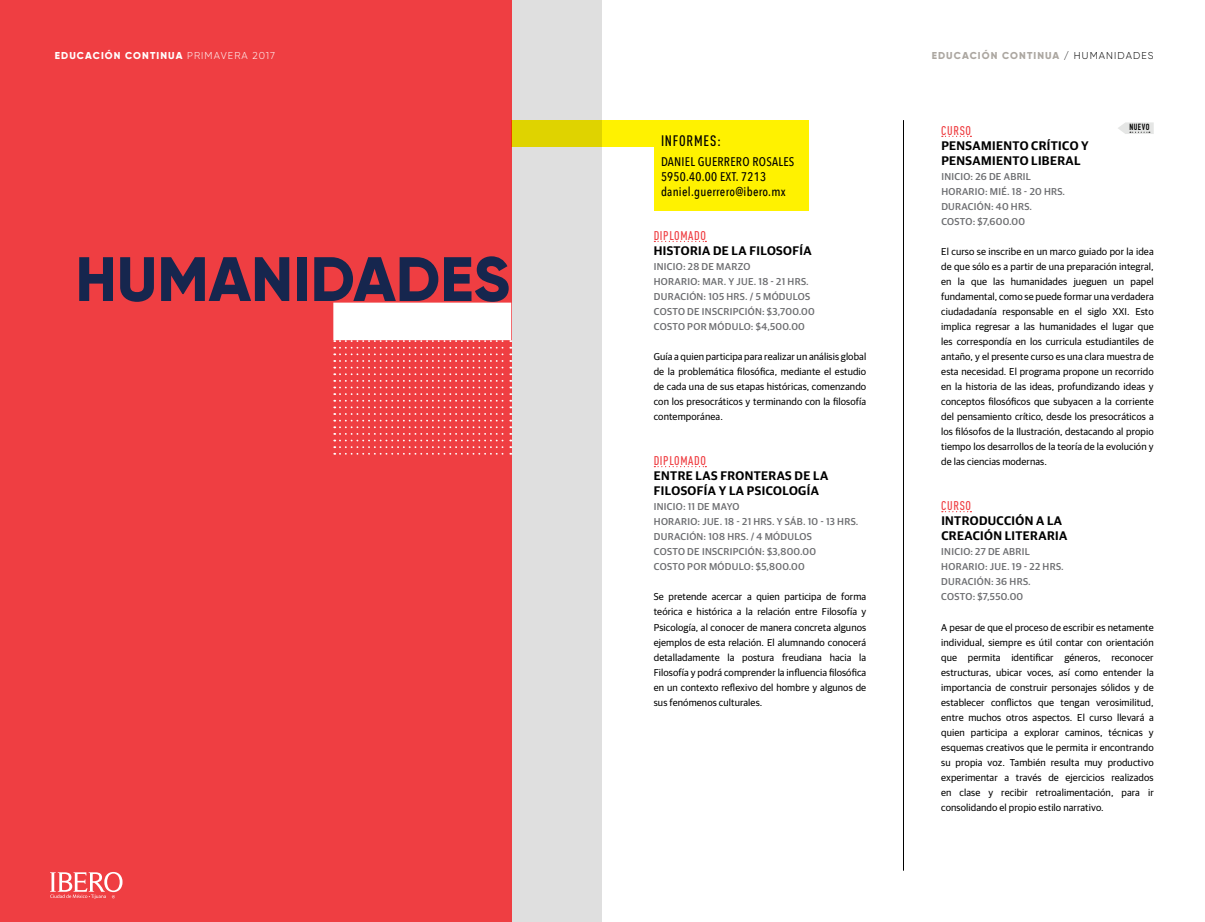
<style>
.page{position:relative;width:1205px;height:922px;background:#fff}
.page>*{position:absolute;margin:0;border:0;box-sizing:border-box;transform-origin:0 0}
.t1{font:800 62.5px "Gilroy";color:#16264e}
.t2{font:500 15px "DIN Cond";letter-spacing:.05em;color:#000}
.t3{font:600 12.5px/15px "Guardian Sans";letter-spacing:.03em;color:#000}
.t4{font:500 12.5px/15px "Avenir Next Condensed";letter-spacing:.02em;color:#000}
.t5{font:500 12.5px "DIN Cond";letter-spacing:.05em;color:#ef3e42}
.t6{font:10px/15px "Guardian Sans";letter-spacing:.01em;color:#000;text-align:justify}
.t7{font:500 10px/15px "Guardian Sans";letter-spacing:.03em;color:#6d6e71}
.t8{font:800 10px "Gilroy";letter-spacing:.11em;color:#fff}
.t9{font:800 10px "Gilroy";letter-spacing:.11em;color:#aca7a1}
.t10{font:300 10px "Gilroy";color:#000}
.t11{font:700 8.75px "DIN Condensed";letter-spacing:.05em;color:#000}
.s1{font-weight:300}
.s2{font-weight:300;color:#000}
</style>
<div class="page">
<div style="left:503px;top:0;width:99px;height:921px;background:#dfdfdf"></div>
<div style="left:0;top:0;width:511px;height:921px;background:#ef3e42"></div>
<div style="left:333px;top:302px;width:178px;height:38px;background:#fff"></div>
<svg style="left:50px;top:872px;width:73px;height:26px"></svg>
<svg style="left:511px;top:120px;width:143px;height:26px;background:#eadd00"></svg>
<div style="left:654px;top:120px;width:155px;height:90px;background:#fff200"></div>
<svg style="left:654px;top:241px;width:52px;height:1px"></svg>
<svg style="left:654px;top:466px;width:52px;height:1px"></svg>
<svg style="left:942px;top:511px;width:29px;height:1px"></svg>
<svg style="left:942px;top:136px;width:29px;height:1px"></svg>
<svg style="left:334px;top:340px;width:177px;height:114px"></svg>
<hr style="left:903px;top:120px;width:1px;height:750px;background:#000">
<svg style="left:1118px;top:122px;width:35px;height:12px"></svg>
<p class="t8" style="left:55px;top:49px;width:222px">EDUCACIÓN CONTINUA <span class="s1">PRIMAVERA 2017</span></p>
<p class="t9" style="left:932px;top:49px;width:151px">EDUCACIÓN CONTINUA <span class="s2">/ HUMA</span></p>
<p class="t10" style="left:1106px;top:50px;width:16px">NIDADES</p>
<h1 class="t1" style="left:75px;top:239px;width:436px">HUMANIDADES</h1>
<h2 class="t2" style="left:661px;top:132px;width:61px">INFORMES:</h2>
<p class="t4" style="left:661px;top:154px;width:135px">DANIEL GUERRERO ROSALES<br>5950.40.00 EXT. 7213 daniel.guerrero@ibero.mx</p>
<p class="t5" style="left:654px;top:228px;width:53px">DIPLOMADO</p>
<p class="t3" style="left:654px;top:242px;width:159px">HISTORIA DE LA FILOSOFÍA</p>
<p class="t7" style="left:654px;top:258px;width:98px">INICIO: 28 DE MARZO<br>HORARIO: MAR</p>
<p class="t7" style="left:654px;top:273px;width:162px;text-indent:70px">. Y JUE. 18 - 21 HRS.<br>DURACIÓN: 105 HRS. / 5 MÓDULOS<br>COSTO DE INSCRIPCIÓN: $3,700.00<br>COSTO POR MÓDULO: $4,500.00</p>
<p class="t6" style="left:654px;top:348px;width:214px">Guía a quien participa para realizar un análisis global de la problemática filosófica, mediante el estudio de cada una de sus etapas históricas, comenzando con los presocráticos y terminando con la filosofía contemporánea.</p>
<p class="t5" style="left:654px;top:453px;width:53px">DIPLOMADO</p>
<p class="t3" style="left:654px;top:467px;width:176px">ENTRE LAS FRONTERAS DE LA<br>FILOSOFÍA Y LA PSICOLOGÍA</p>
<p class="t5" style="left:941px;top:123px;width:19px">CURSO</p>
<p class="t3" style="left:941px;top:137px;width:149px">PENSAMIENTO CRÍTICO Y<br>PENSAMIENTO LIBERAL</p>
<p class="t7" style="left:941px;top:168px;width:125px">INICIO: 26 DE ABRIL<br>HORARIO: MIÉ. 18 - 20 HRS.<br>DU RACIÓN: 40 HRS.<br>COSTO: $7,600.00</p>
<p class="t11" style="left:1129px;top:122px;width:21px">NUEVO</p>
<p class="t6" style="left:941px;top:243px;width:214px">El curso se inscribe en un marco guiado por la idea de que sólo es a partir de una preparación integral, en la que las humanidades jueguen un papel fundamental, como se puede formar una verdadera ciudadadanía responsable en el siglo XXI. Esto implica regresar a las humanidades el lugar que les correspondía en los curricula estudiantiles de antaño, y el presente curso es una clara muestra de esta necesidad. El programa propone un recorrido en la historia de las ideas, profundizando ideas y conceptos filosóficos que subyacen a la corriente del pensamiento crítico, desde los presocráticos a los filósofos de la Ilustración, destacando al propio tiempo los desarrollos de la teoría de la evolución y de las ciencias modernas.</p>
<p class="t7" style="left:654px;top:498px;width:206px">INICIO: 11 DE MAYO<br>HORARIO: JUE. 18 - 21 HRS. Y SÁB. 10 - 13 HRS.<br>DURACIÓN: 108 HRS. / 4 MÓDULOS<br>COSTO DE INSCRIPCIÓN: $3,800.00<br>COSTO POR MÓDULO: $5,800.00</p>
<p class="t5" style="left:941px;top:498px;width:19px">CURSO</p>
<p class="t3" style="left:941px;top:512px;width:127px">INTRODUCCIÓN A LA<br>CREACIÓN LITERARIA</p>
<p class="t7" style="left:941px;top:543px;width:124px">INICIO: 27 DE ABRIL<br>HORARIO: JUE. 19 - 22 HRS.<br>DU RACIÓN: 36 HRS.<br>COSTO: $7,550.00</p>
<p class="t6" style="left:654px;top:588px;width:214px">Se pretende acercar a quien participa de forma teórica e histórica a la relación entre Filosofía y Psicología, al conocer de manera concreta algunos ejemplos de esta relación. El alumnando conocerá detalladamente la postura freudiana hacia la Filosofía y podrá comprender la influencia filosófica en un contexto reflexivo del hombre y algunos de sus fenómenos culturales.</p>
<p class="t6" style="left:941px;top:618px;width:214px">A pesar de que el proceso de escribir es netamente individual, siempre es útil contar con orientación que permita identificar géneros, reconocer estructuras, ubicar voces, así como entender la importancia de construir personajes sólidos y de establecer conflictos que tengan verosimilitud, entre muchos otros aspectos. El curso llevará a quien participa a explorar caminos, técnicas y esquemas creativos que le permita ir encontrando su propia voz. También resulta muy productivo experimentar a través de ejercicios realizados en clase y recibir retroalimentación, para ir consolidando el propio estilo narrativo.</p>
</div>
